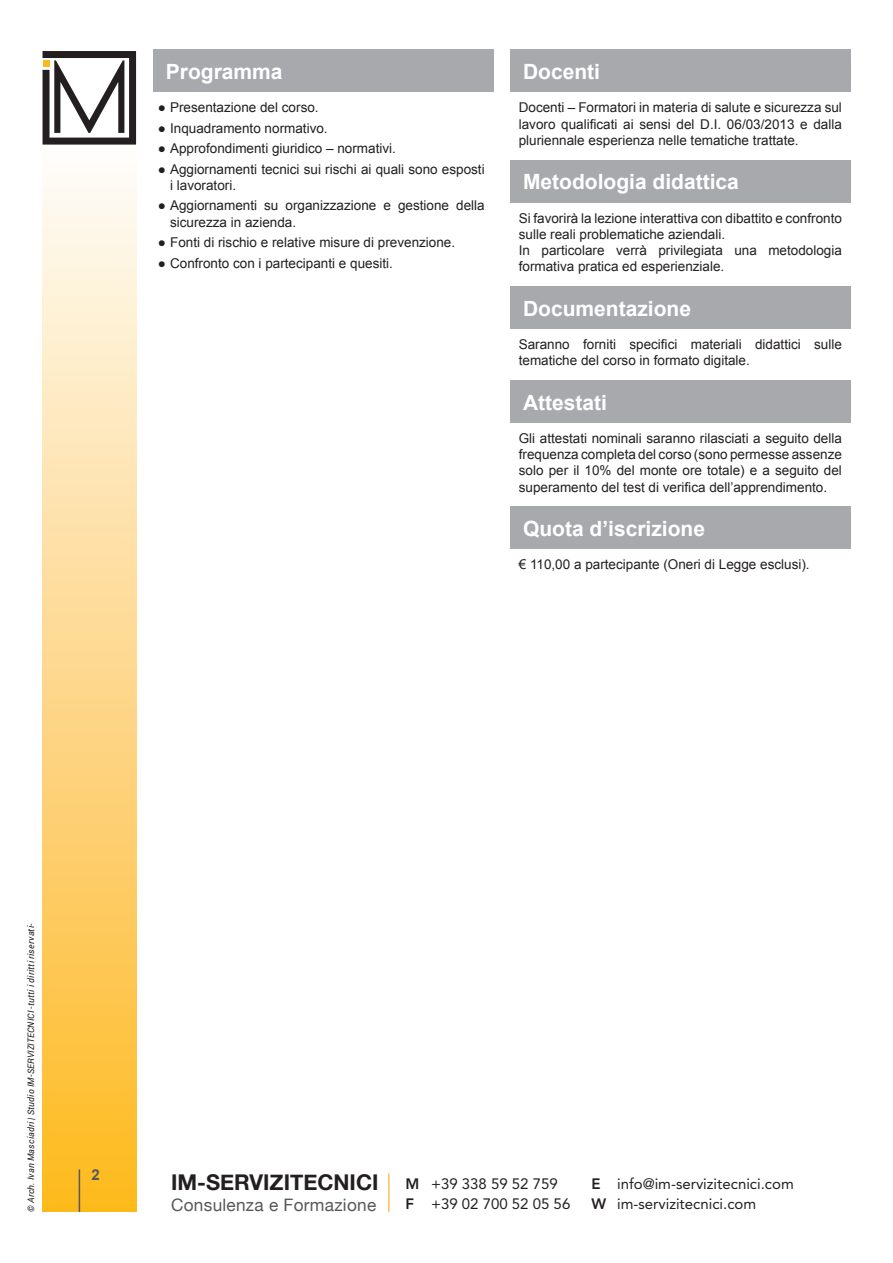
<style>
.page{position:relative;width:893px;height:1263px;background:#fff}
.page>*{position:absolute;margin:0;border:0;box-sizing:border-box;transform-origin:0 0}
.t1{font:700 21.75px "Helvetica Neue";color:#231f20}
.t2{font:700 21px "Arial";color:#fff}
.t3{font:17.25px "Helvetica Neue";letter-spacing:.015em;color:#57585a}
.t4{font:15px/19.5px "Avenir";color:#231f20}
.t5{font:700 15px "Arial";color:#57585a}
.t6{font:13.5px/16.2px "Arial";color:#231f20}
.t7{font:italic 9px "Roboto";letter-spacing:.025em;color:#231f20}
.s1{font-weight:800}
</style>
<div class="page">
<div style="left:43px;top:145px;width:93px;height:1067px;background:linear-gradient(to bottom,#fefbfb,#feb820)"></div>
<svg style="left:43px;top:51px;width:93px;height:94px"></svg>
<hr style="left:79px;top:1169px;width:1px;height:43px;background:#57585a">
<hr style="left:388px;top:1173px;width:1px;height:39px;background:#faab1a">
<div style="left:510px;top:50px;width:340px;height:42px;background:#a8a9ad"></div>
<div style="left:510px;top:160px;width:340px;height:42px;background:#a8a9ad"></div>
<div style="left:510px;top:286px;width:340px;height:43px;background:#a8a9ad"></div>
<div style="left:510px;top:380px;width:340px;height:43px;background:#a8a9ad"></div>
<div style="left:510px;top:507px;width:340px;height:42px;background:#a8a9ad"></div>
<div style="left:153px;top:50px;width:340px;height:42px;background:#a8a9ad"></div>
<h2 class="t2" style="left:166px;top:58px;width:118px">Programma</h2>
<p class="t6" style="left:158px;top:100px;width:162px">● Presentazione del corso.</p>
<p class="t6" style="left:158px;top:120px;width:171px">● Inquadramento normativo.</p>
<p class="t6" style="left:158px;top:141px;width:240px">● Approfondimenti giuridico – normativi.</p>
<p class="t6" style="left:170px;top:161px;width:316px;text-indent:-12px">● Aggiornamenti tecnici sui rischi ai quali sono esposti i lavoratori.</p>
<p class="t6" style="left:170px;top:198px;width:316px;text-indent:-12px">● Aggiornamenti su organizzazione e gestione della sicurezza in azienda.</p>
<p class="t6" style="left:158px;top:234px;width:299px">● Fonti di rischio e relative misure di prevenzione.</p>
<p class="t6" style="left:158px;top:255px;width:237px">● Confronto con i partecipanti e quesiti.</p>
<h2 class="t2" style="left:523px;top:58px;width:79px">Docenti</h2>
<p class="t6" style="left:519px;top:100px;width:325px;text-align:justify">Docenti – Formatori in materia di salute e sicurezza sul lavoro qualificati ai sensi del D.I. 06/03/2013 e dalla pluriennale esperienza nelle tematiche trattate.</p>
<h2 class="t2" style="left:523px;top:168px;width:217px">Metodologia didattica</h2>
<p class="t6" style="left:519px;top:210px;width:325px">Si favorirà la lezione interattiva con dibattito e confronto sulle reali problematiche aziendali.<br>In particolare verrà privilegiata una metodologia formativa pratica ed esperienziale.</p>
<h2 class="t2" style="left:523px;top:294px;width:170px">Documentazione</h2>
<p class="t6" style="left:519px;top:336px;width:325px">Saranno forniti specifici materiali didattici sulle tematiche del corso in formato digitale.</p>
<h2 class="t2" style="left:523px;top:388px;width:85px">Attestati</h2>
<p class="t6" style="left:519px;top:430px;width:325px;text-align:justify">Gli attestati nominali saranno rilasciati a seguito della frequenza completa del corso (sono permesse assenze solo per il 10% del monte ore totale) e a seguito del superamento del test di verifica dell’apprendimento.</p>
<h2 class="t2" style="left:523px;top:515px;width:184px">Quota d’iscrizione</h2>
<p class="t6" style="left:519px;top:557px;width:292px">€ 110,00 a partecipante (Oneri di Legge esclusi).</p>
<p class="t7" style="left:25px;top:1212px;width:290px;rotate:-90deg">© Arch. Ivan Masciadri | Studio IM-SERVIZITECNICI -tutti i diritti riservati-</p>
<p class="t5" style="left:92px;top:1165px;width:10px">2</p>
<h1 class="t1" style="left:171px;top:1165px;width:209px">IM-SERVIZITECNICI</h1>
<p class="t3" style="left:171px;top:1193px;width:207px">Consulenza e Formazione</p>
<p class="t4" style="left:406px;top:1174px;width:166px"><span class="s1">M</span> +39 338 59 52 759<br><span class="s1">F</span> +39 02 700 52 05 56</p>
<p class="t4" style="left:592px;top:1174px;width:204px"><span class="s1">E</span> info@im-servizitecnici.com<br><span class="s1">W</span> im-servizitecnici.com</p>
</div>
